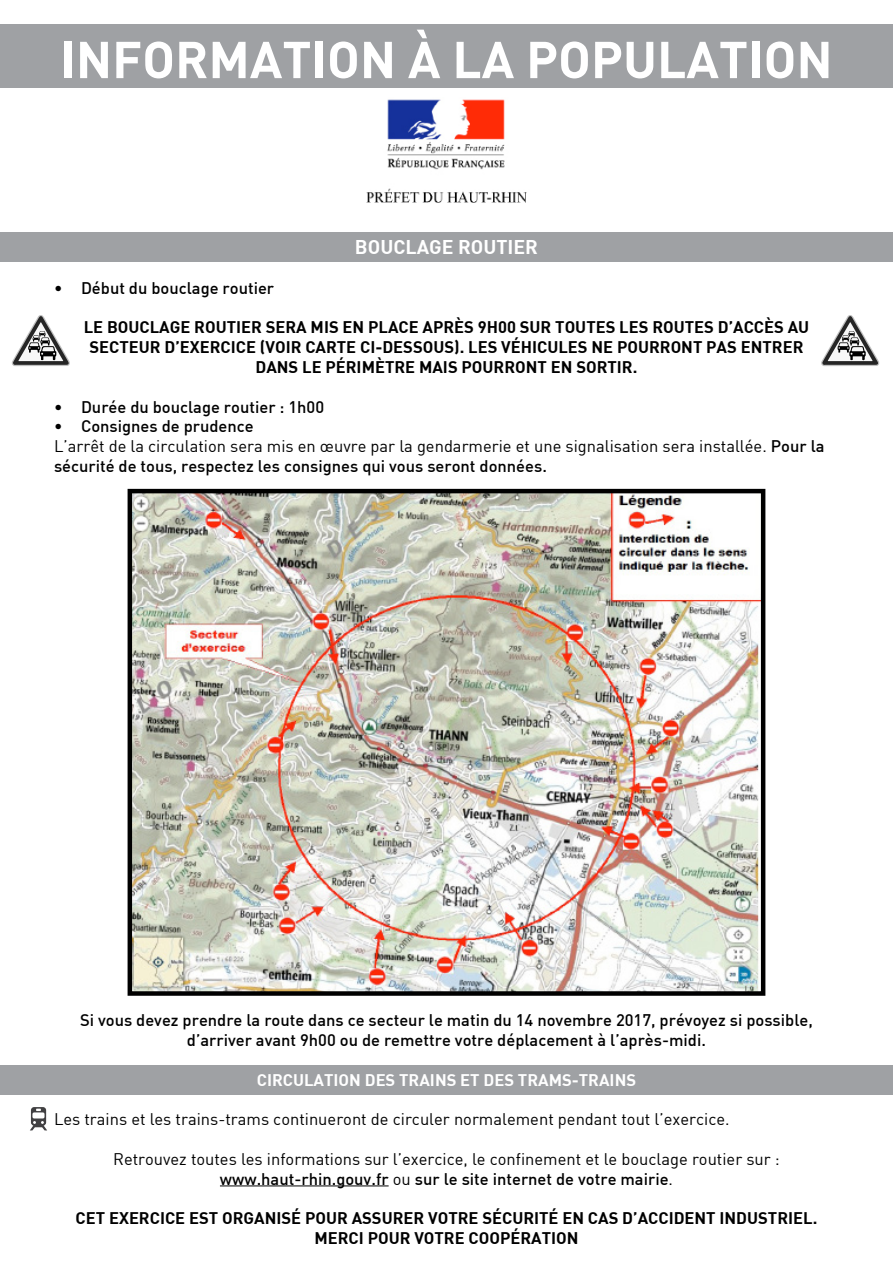
<style>
.page{position:relative;width:893px;height:1263px;background:#fff}
.page>*{position:absolute;margin:0;border:0;box-sizing:border-box;transform-origin:0 0}
.t1{font:51px "DIN Bold";color:#fff}
.t2{font:19.5px "DIN Bold";color:#fff}
.t3{font:16.5px/19.8px "DIN";color:#000}
.t4{font:16.5px/19.8px "DIN Bold";color:#000;text-align:center}
.t5{font:500 16.5px/19.8px "DIN";color:#000;text-align:center}
.t6{font:16.5px "DIN Bold";color:#fff}
.s1{font-weight:500}
</style>
<div class="page">
<div style="left:0;top:24px;width:893px;height:64px;background:#9fa1a4"></div>
<img style="left:366px;top:99px;width:161px;height:104px">
<div style="left:0;top:1066px;width:893px;height:29px;background:#9fa1a4"></div>
<div style="left:0;top:232px;width:893px;height:29px;background:#9fa1a4"></div>
<hr style="left:220px;top:1186px;width:169px;height:1px;background:#000">
<img style="left:133px;top:494px;width:627px;height:497px">
<div style="left:128px;top:489px;width:637px;height:507px;border:4px solid #000"></div>
<svg style="left:30px;top:1107px;width:17px;height:23px"></svg>
<svg style="left:11px;top:315px;width:59px;height:51px"></svg>
<svg style="left:821px;top:315px;width:59px;height:51px"></svg>
<h1 class="t1" style="left:60px;top:26px;width:774px">INFORMATION À LA POPULATION</h1>
<p class="t2" style="left:355px;top:234px;width:185px">BOUCLAGE ROUTIER</p>
<p class="t5" style="left:54px;top:277px;width:222px">• Début du bouclage routier</p>
<p class="t4" style="left:84px;top:317px;width:727px">LE BOUCLAGE ROUTIER SERA MIS EN PLACE APRÈS 9H00 SUR TOUTES LES ROUTES D’ACCÈS AU<br>SECTEUR D’EXERCICE (VOIR CARTE CI-DESSOUS). LES VÉHICULES NE POURRONT PAS ENTRER<br>DANS LE PÉRIMÈTRE MAIS POURRONT EN SORTIR.</p>
<p class="t5" style="left:54px;top:396px;width:272px">• Durée du bouclage routier : 1h00</p>
<p class="t3" style="left:54px;top:416px;width:772px"><span class="s1">• Consignes de prudence<br></span>L’arrêt de la circulation sera mis en œuvre par la gendarmerie et une signalisation sera installée. <span class="s1">Pour la sécurité de tous, respectez les consignes qui vous seront données.</span></p>
<p class="t5" style="left:80px;top:1010px;width:734px">Si vous devez prendre la route dans ce secteur le matin du 14 novembre 2017, prévoyez si possible, d’arriver avant 9h00 ou de remettre votre déplacement à l’après-midi.</p>
<p class="t6" style="left:257px;top:1069px;width:11px">CIRCULATION</p>
<p class="t6" style="left:365px;top:1069px;width:11px">DES</p>
<p class="t6" style="left:399px;top:1069px;width:11px">TRAINS</p>
<p class="t6" style="left:460px;top:1069px;width:34px">ET DES</p>
<p class="t6" style="left:518px;top:1069px;width:12px">TRAMS</p>
<p class="t6" style="left:572px;top:1069px;width:18px">-TRAINS</p>
<p class="t3" style="left:54px;top:1109px;width:677px">Les trains et les trains-trams continueront de circuler normalement pendant tout l’exercice.</p>
<p class="t3" style="left:113px;top:1149px;width:668px;text-align:center">Retrouvez toutes les informations sur l’exercice, le confinement et le bouclage routier sur : <span class="s1">www.haut-rhin.gouv.fr</span> ou <span class="s1">sur le site internet de votre mairie</span>.</p>
<p class="t4" style="left:76px;top:1208px;width:743px">CET EXERCICE EST ORGANISÉ POUR ASSURER VOTRE SÉCURITÉ EN CAS D’ACCIDENT INDUSTRIEL.<br>MERCI POUR VOTRE COOPÉRATION</p>
</div>
